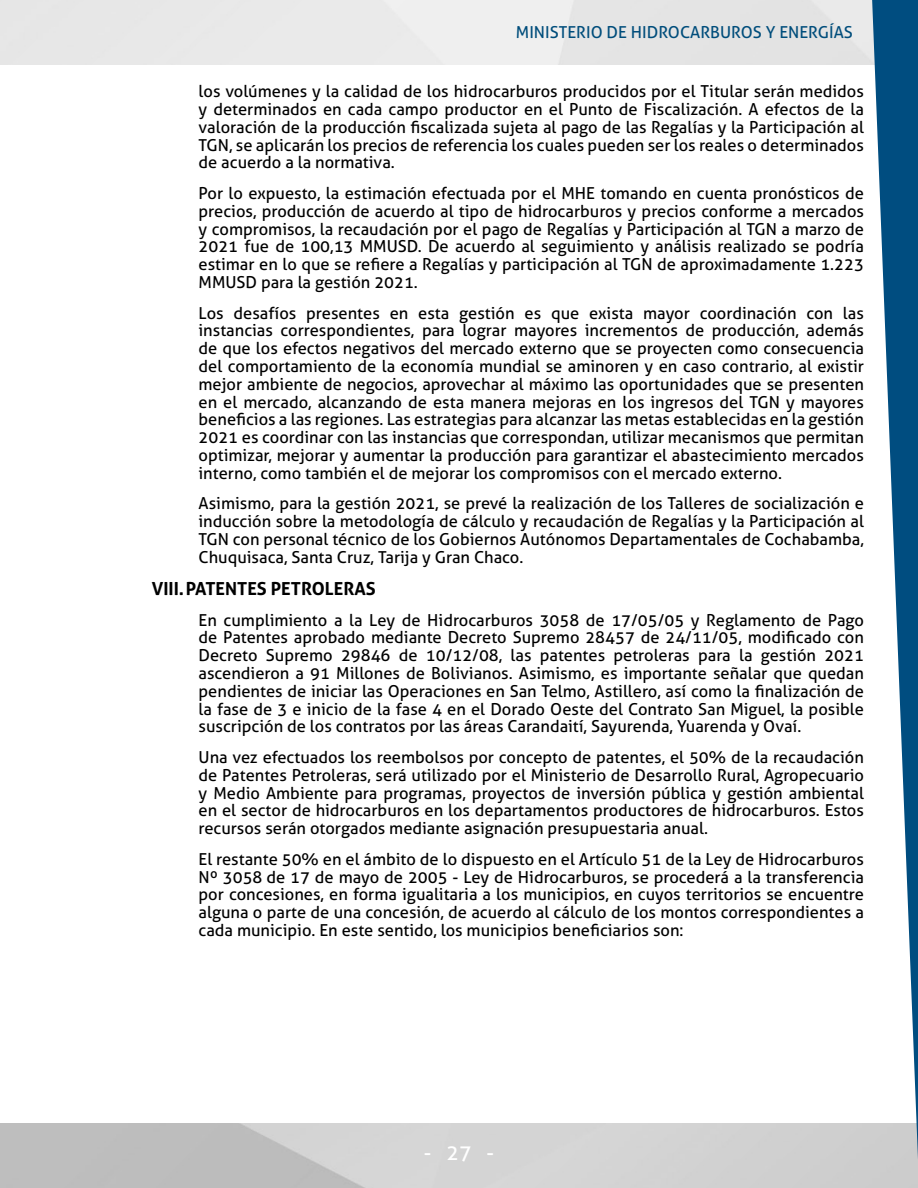
<style>
.page{position:relative;width:918px;height:1188px;background:#fff}
.page>*{position:absolute;margin:0;border:0;box-sizing:border-box;transform-origin:0 0}
.t1{font:21px "Aller";color:#fff}
.t2{font:700 18px "Aller";color:#000}
.t3{font:16.5px/17.9px "Aller";color:#000;text-align:justify}
.t4{font:16.5px "Aller";color:#004d7b}
</style>
<div class="page">
<svg style="left:872px;top:0;width:46px;height:1186px"></svg>
<p class="t4" style="left:516px;top:23px;width:338px">MINISTERIO DE HIDROCARBUROS Y ENERGÍAS</p>
<p class="t3" style="left:199px;top:82px;width:667px">los volúmenes y la calidad de los hidrocarburos producidos por el Titular serán medidos y determinados en cada campo productor en el Punto de Fiscalización. A efectos de la valoración de la producción fiscalizada sujeta al pago de las Regalías y la Participación al TGN, se aplicarán los precios de referencia los cuales pueden ser los reales o determinados de acuerdo a la normativa.</p>
<p class="t3" style="left:199px;top:184px;width:667px">Por lo expuesto, la estimación efectuada por el MHE tomando en cuenta pronósticos de precios, producción de acuerdo al tipo de hidrocarburos y precios conforme a mercados y compromisos, la recaudación por el pago de Regalías y Participación al TGN a marzo de 2021 fue de 100,13 MMUSD. De acuerdo al seguimiento y análisis realizado se podría estimar en lo que se refiere a Regalías y participación al TGN de aproximadamente 1.223<br>MMUSD para la gestión 2021.</p>
<p class="t3" style="left:199px;top:304px;width:667px">Los desafíos presentes en esta gestión es que exista mayor coordinación con las instancias correspondientes, para lograr mayores incrementos de producción, además de que los efectos negativos del mercado externo que se proyecten como consecuencia del comportamiento de la economía mundial se aminoren y en caso contrario, al existir mejor ambiente de negocios, aprovechar al máximo las oportunidades que se presenten en el mercado, alcanzando de esta manera mejoras en los ingresos del TGN y mayores beneficios a las regiones. Las estrategias para alcanzar las metas establecidas en la gestión 2021 es coordinar con las instancias que correspondan, utilizar mecanismos que permitan optimizar, mejorar y aumentar la producción para garantizar el abastecimiento mercados interno, como también el de mejorar los compromisos con el mercado externo.</p>
<p class="t3" style="left:199px;top:495px;width:667px">Asimismo, para la gestión 2021, se prevé la realización de los Talleres de socialización e inducción sobre la metodología de cálculo y recaudación de Regalías y la Participación al TGN con personal técnico de los Gobiernos Autónomos Departamentales de Cochabamba, Chuquisaca, Santa Cruz, Tarija y Gran Chaco.</p>
<p class="t2" style="left:152px;top:578px;width:225px">VIII.PATENTES PETROLERAS</p>
<p class="t3" style="left:199px;top:611px;width:667px">En cumplimiento a la Ley de Hidrocarburos 3058 de 17/05/05 y Reglamento de Pago de Patentes aprobado mediante Decreto Supremo 28457 de 24/11/05, modificado con Decreto Supremo 29846 de 10/12/08, las patentes petroleras para la gestión 2021 ascendieron a 91 Millones de Bolivianos. Asimismo, es importante señalar que quedan pendientes de iniciar las Operaciones en San Telmo, Astillero, así como la finalización de la fase de 3 e inicio de la fase 4 en el Dorado Oeste del Contrato San Miguel, la posible suscripción de los contratos por las áreas Carandaití, Sayurenda, Yuarenda y Ovaí.</p>
<p class="t3" style="left:199px;top:748px;width:667px">Una vez efectuados los reembolsos por concepto de patentes, el 50% de la recaudación de Patentes Petroleras, será utilizado por el Ministerio de Desarrollo Rural, Agropecuario y Medio Ambiente para programas, proyectos de inversión pública y gestión ambiental en el sector de hidrocarburos en los departamentos productores de hidrocarburos. Estos recursos serán otorgados mediante asignación presupuestaria anual.</p>
<p class="t3" style="left:199px;top:850px;width:667px">El restante 50% en el ámbito de lo dispuesto en el Artículo 51 de la Ley de Hidrocarburos Nº 3058 de 17 de mayo de 2005 - Ley de Hidrocarburos, se procederá a la transferencia por concesiones, en forma igualitaria a los municipios, en cuyos territorios se encuentre alguna o parte de una concesión, de acuerdo al cálculo de los montos correspondientes a cada municipio. En este sentido, los municipios beneficiarios son:</p>
<p class="t1" style="left:424px;top:1140px;width:72px">- 27 -</p>
</div>
